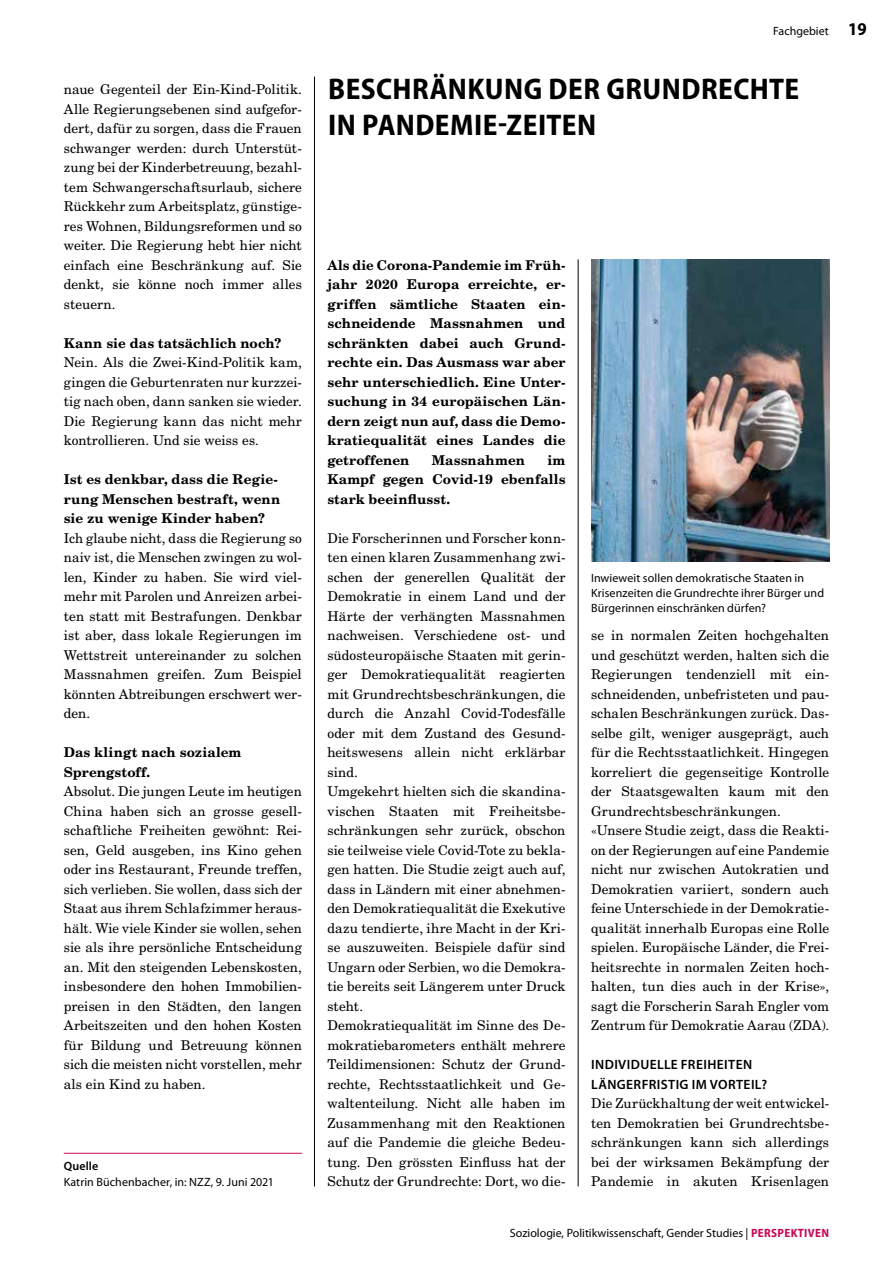
<style>
.page{position:relative;width:893px;height:1263px;background:#fff}
.page>*{position:absolute;margin:0;border:0;box-sizing:border-box;transform-origin:0 0}
.t1{font:700 semi-condensed 30px/36px "Myriad Pro";letter-spacing:.015em;color:#000}
.t2{font:700 semi-condensed 18px "Myriad Pro";color:#000}
.t3{font:13.5px/19.5px "New Century Schlbk LT Std";letter-spacing:.005em;color:#000;text-align:justify}
.t4{font:700 13.5px/19.5px "New Century Schlbk LT Std";letter-spacing:.01em;color:#000}
.t5{font:600 13.5px/19.5px "Myriad Pro";letter-spacing:.03em;color:#000}
.t6{font:12px/15px "Myriad Pro";letter-spacing:.005em;color:#000}
.t7{font:600 12px "Myriad Pro";letter-spacing:.01em;color:#000}
.s1{font-weight:700;font-stretch:semi-condensed;color:#c80752}
</style>
<div class="page">
<hr style="left:314px;top:77px;width:1px;height:1109px;background:#000">
<hr style="left:578px;top:259px;width:1px;height:927px;background:#000">
<hr style="left:64px;top:1153px;width:238px;height:1px;background:#c80752">
<img style="left:591px;top:259px;width:238px;height:303px">
<p class="t3" style="left:64px;top:80px;width:240px">naue Gegenteil der Ein-Kind-Politik.<br>Alle Regierungsebenen sind aufgefor&shy;dert, dafür zu sorgen, dass die Frauen schwanger werden: durch Unterstüt&shy;zung bei der Kinderbetreuung, bezahl&shy;tem Schwangerschaftsurlaub, sichere Rückkehr zum Arbeitsplatz, günstige&shy;res Wohnen, Bildungsreformen und so weiter. Die Regierung hebt hier nicht einfach eine Beschränkung auf. Sie denkt, sie könne noch immer alles steuern.</p>
<p class="t4" style="left:64px;top:333px;width:219px">Kann sie das tatsächlich noch?</p>
<p class="t3" style="left:64px;top:353px;width:240px">Nein. Als die Zwei-Kind-Politik kam, gingen die Geburtenraten nur kurzzei&shy;tig nach oben, dann sanken sie wieder.<br>Die Regierung kann das nicht mehr kontrollieren. Und sie weiss es.</p>
<p class="t4" style="left:64px;top:470px;width:218px">Ist es denkbar, dass die Regie&shy;rung Menschen bestraft, wenn sie zu wenige Kinder haben?</p>
<p class="t3" style="left:64px;top:528px;width:240px">Ich glaube nicht, dass die Regierung so naiv ist, die Menschen zwingen zu wol&shy;len, Kinder zu haben. Sie wird viel&shy;mehr mit Parolen und Anreizen arbei&shy;ten statt mit Bestrafungen. Denkbar ist aber, dass lokale Regierungen im Wettstreit untereinander zu solchen Massnahmen greifen. Zum Beispiel könnten Abtreibungen erschwert wer&shy;den.</p>
<p class="t4" style="left:64px;top:743px;width:179px">Das klingt nach sozialem<br>Sprengstoff.</p>
<p class="t3" style="left:64px;top:782px;width:240px">Absolut. Die jungen Leute im heutigen China haben sich an grosse gesell&shy;schaftliche Freiheiten gewöhnt: Rei&shy;sen, Geld ausgeben, ins Kino gehen oder ins Restaurant, Freunde treffen, sich verlieben. Sie wollen, dass sich der Staat aus ihrem Schlafzimmer heraus&shy;hält. Wie viele Kinder sie wollen, sehen sie als ihre persönliche Entscheidung an. Mit den steigenden Lebenskosten, insbesondere den hohen Immobilien&shy;preisen in den Städten, den langen Arbeitszeiten und den hohen Kosten für Bildung und Betreuung können sich die meisten nicht vorstellen, mehr als ein Kind zu haben.</p>
<p class="t7" style="left:64px;top:1158px;width:36px">Quelle</p>
<p class="t6" style="left:64px;top:1175px;width:212px">Katrin Büchenbacher, in: NZZ, 9. Juni 2021</p>
<p class="t6" style="left:773px;top:23px;width:57px">Fachgebiet</p>
<h1 class="t1" style="left:328px;top:70px;width:472px">BESCHRÄNKUNG DER GRUNDRECHTE<br>IN PANDEMIE-ZEITEN</h1>
<h2 class="t2" style="left:848px;top:17px;width:20px">19</h2>
<p class="t4" style="left:327px;top:255px;width:240px;text-align:justify">Als die Corona-Pandemie im Früh&shy;jahr 2020 Europa erreichte, er&shy;griffen sämtliche Staaten ein&shy;schneidende Massnahmen und schränkten dabei auch Grund&shy;rechte ein. Das Ausmass war aber sehr unterschiedlich. Eine Unter&shy;suchung in 34 europäischen Län&shy;dern zeigt nun auf, dass die Demo&shy;kratiequalität eines Landes die getroffenen</p>
<p class="t4" style="left:327px;top:450px;width:240px;text-align:justify;text-indent:220px">im Kampf gegen Covid-19 ebenfalls stark beeinflusst.</p>
<p class="t3" style="left:327px;top:528px;width:240px;text-align:left">Die Forscherinnen und Forscher konn&shy;ten einen klaren Zusammenhang zwi&shy;schen der generellen Qualität der Demokratie in einem Land und der Härte der verhängten Massnahmen nachweisen. Verschiedene ost- und südosteuropäische Staaten mit gerin&shy;ger Demokratiequalität reagierten mit Grundrechtsbeschränkungen, die durch die Anzahl Covid-Todesfälle oder mit dem Zustand des Gesund&shy;heitswesens allein nicht erklärbar sind.<br>Umgekehrt hielten sich die skandina&shy;vischen Staaten mit Freiheitsbe&shy;schränkungen sehr zurück, obschon sie teilweise viele Covid-Tote zu bekla&shy;gen hatten. Die Studie zeigt auch auf, dass in Ländern mit einer abnehmen&shy;den Demokratiequalität die Exekutive dazu tendierte, ihre Macht in der Kri&shy;se auszuweiten. Beispiele dafür sind Ungarn oder Serbien, wo die Demokra&shy;tie bereits seit Längerem unter Druck steht.<br>Demokratiequalität im Sinne des De&shy;mokratiebarometers enthält mehrere Teildimensionen: Schutz der Grund&shy;rechte, Rechtsstaatlichkeit und Ge&shy;waltenteilung. Nicht alle haben im Zusammenhang mit den Reaktionen auf die Pandemie die gleiche Bedeu&shy;tung. Den grössten Einfluss hat der Schutz der Grundrechte: Dort, wo die-</p>
<p class="t4" style="left:432px;top:450px;width:95px">Massnahmen</p>
<p class="t6" style="left:591px;top:570px;width:235px">Inwieweit sollen demokratische Staaten in<br>Krisenzeiten die Grundrechte ihrer Bürger und<br>Bürgerinnen einschränken dürfen?</p>
<p class="t3" style="left:591px;top:626px;width:240px;text-align:left">se in normalen Zeiten hochgehalten und geschützt werden, halten sich die Regierungen tendenziell mit ein&shy;schneidenden, unbefristeten und pau&shy;schalen Beschränkungen zurück. Das&shy;selbe gilt, weniger ausgeprägt, auch für die Rechtsstaatlichkeit. Hingegen korreliert die gegenseitige Kontrolle der Staatsgewalten kaum mit den Grundrechtsbeschränkungen. «Unsere Studie zeigt, dass die Reakti&shy;on der Regierungen auf eine Pandemie nicht nur zwischen Autokratien und Demokratien variiert, sondern auch feine Unterschiede in der Demokratie&shy;qualität innerhalb Europas eine Rolle spielen. Europäische Länder, die Frei&shy;heitsrechte in normalen Zeiten hoch&shy;halten, tun dies auch in der Krise», sagt die Forscherin Sarah Engler vom Zentrum für Demokratie Aarau (ZDA).</p>
<p class="t5" style="left:591px;top:1055px;width:178px">INDIVIDUELLE FREIHEITEN<br>LÄNGERFRISTIG IM VORTEIL?</p>
<p class="t3" style="left:591px;top:1094px;width:240px">Die Zurückhaltung der weit entwickel&shy;ten Demokratien bei Grundrechtsbe&shy;schränkungen kann sich allerdings bei der wirksamen Bekämpfung der Pandemie in akuten Krisenlagen</p>
<p class="t6" style="left:510px;top:1225px;width:321px">Soziologie, Politikwissenschaft, Gender Studies | <span class="s1">PERSPEKTIVEN</span></p>
</div>
